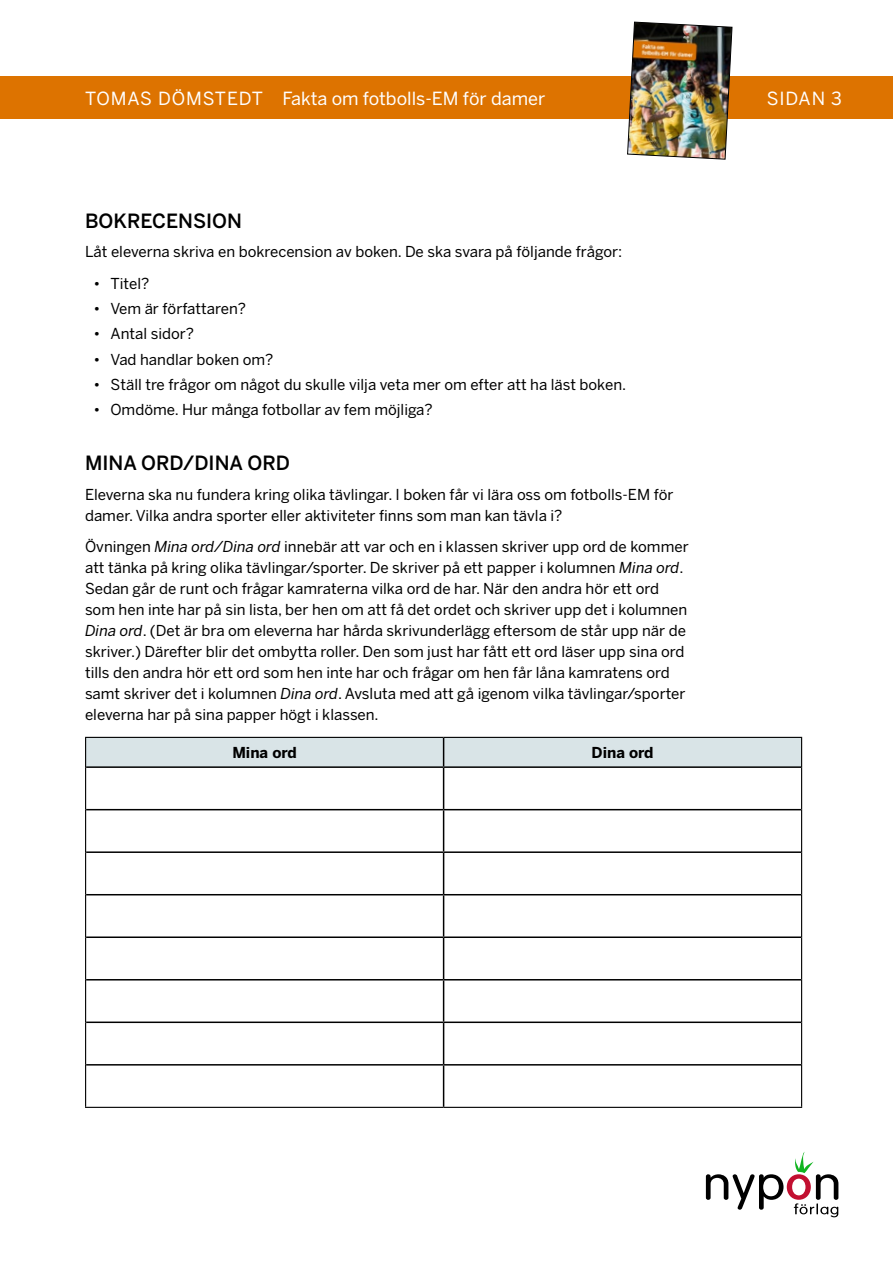
<style>
.page{position:relative;width:893px;height:1263px;background:#fff}
.page>*{position:absolute;margin:0;border:0;box-sizing:border-box;transform-origin:0 0}
.t1{font:500 19.5px "Benton Sans";color:#000}
.t2{font:18px "Benton Sans";color:#fff}
.t3{font:15px/21px "Benton Sans";color:#000}
.t4{font:700 15px "Benton Sans";color:#000}
.s1{font-style:italic}
</style>
<div class="page">
<svg style="left:706px;top:1152px;width:132px;height:65px"></svg>
<div style="left:0;top:77px;width:893px;height:42px;background:#dd7300"></div>
<img style="left:627px;top:21px;width:106px;height:139px">
<hr style="left:86px;top:766px;width:358px;height:2px;background:#000">
<hr style="left:444px;top:766px;width:357px;height:2px;background:#000">
<hr style="left:443px;top:768px;width:1px;height:41px;background:#000">
<hr style="left:86px;top:809px;width:358px;height:1px;background:#000">
<hr style="left:444px;top:809px;width:357px;height:1px;background:#000">
<hr style="left:443px;top:810px;width:1px;height:41px;background:#000">
<hr style="left:86px;top:851px;width:358px;height:2px;background:#000">
<hr style="left:444px;top:851px;width:357px;height:2px;background:#000">
<hr style="left:443px;top:853px;width:1px;height:41px;background:#000">
<hr style="left:86px;top:894px;width:358px;height:1px;background:#000">
<hr style="left:444px;top:894px;width:357px;height:1px;background:#000">
<hr style="left:443px;top:895px;width:1px;height:41px;background:#000">
<hr style="left:86px;top:936px;width:358px;height:2px;background:#000">
<hr style="left:444px;top:936px;width:357px;height:2px;background:#000">
<hr style="left:443px;top:938px;width:1px;height:41px;background:#000">
<hr style="left:86px;top:979px;width:358px;height:1px;background:#000">
<hr style="left:444px;top:979px;width:357px;height:1px;background:#000">
<hr style="left:443px;top:980px;width:1px;height:41px;background:#000">
<hr style="left:86px;top:1021px;width:358px;height:2px;background:#000">
<hr style="left:444px;top:1021px;width:357px;height:2px;background:#000">
<hr style="left:443px;top:1023px;width:1px;height:41px;background:#000">
<hr style="left:86px;top:1064px;width:358px;height:1px;background:#000">
<hr style="left:444px;top:1064px;width:357px;height:1px;background:#000">
<hr style="left:443px;top:1065px;width:1px;height:42px;background:#000">
<svg style="left:85px;top:737px;width:717px;height:30px;background:#ccd7d9"></svg>
<hr style="left:85px;top:767px;width:1px;height:43px;background:#000">
<hr style="left:801px;top:767px;width:1px;height:43px;background:#000">
<hr style="left:85px;top:810px;width:1px;height:42px;background:#000">
<hr style="left:801px;top:810px;width:1px;height:42px;background:#000">
<hr style="left:85px;top:852px;width:1px;height:43px;background:#000">
<hr style="left:801px;top:852px;width:1px;height:43px;background:#000">
<hr style="left:85px;top:895px;width:1px;height:42px;background:#000">
<hr style="left:801px;top:895px;width:1px;height:42px;background:#000">
<hr style="left:85px;top:937px;width:1px;height:43px;background:#000">
<hr style="left:801px;top:937px;width:1px;height:43px;background:#000">
<hr style="left:85px;top:980px;width:1px;height:42px;background:#000">
<hr style="left:801px;top:980px;width:1px;height:42px;background:#000">
<hr style="left:85px;top:1022px;width:1px;height:43px;background:#000">
<hr style="left:801px;top:1022px;width:1px;height:43px;background:#000">
<hr style="left:85px;top:1065px;width:1px;height:42px;background:#000">
<hr style="left:801px;top:1065px;width:1px;height:42px;background:#000">
<hr style="left:85px;top:1107px;width:359px;height:1px;background:#000">
<hr style="left:444px;top:1107px;width:358px;height:1px;background:#000">
<p class="t2" style="left:85px;top:88px;width:462px">TOMAS DÖMSTEDT Fakta om fotbolls-EM för damer</p>
<p class="t2" style="left:767px;top:88px;width:77px">SIDAN 3</p>
<h1 class="t1" style="left:85px;top:210px;width:159px">BOKRECENSION</h1>
<p class="t3" style="left:85px;top:242px;width:539px">Låt eleverna skriva en bokrecension av boken. De ska svara på följande frågor:</p>
<p class="t3" style="left:94px;top:273px;width:57px">• Titel?</p>
<p class="t3" style="left:94px;top:299px;width:154px">• Vem är författaren?</p>
<p class="t3" style="left:94px;top:324px;width:102px">• Antal sidor?</p>
<p class="t3" style="left:94px;top:349px;width:181px">• Vad handlar boken om?</p>
<p class="t3" style="left:94px;top:374px;width:534px">• Ställ tre frågor om något du skulle vilja veta mer om efter att ha läst boken.</p>
<p class="t3" style="left:94px;top:400px;width:341px">• Omdöme. Hur många fotbollar av fem möjliga?</p>
<h1 class="t1" style="left:85px;top:452px;width:206px">MINA ORD/DINA ORD</h1>
<p class="t3" style="left:85px;top:484px;width:590px">Eleverna ska nu fundera kring olika tävlingar. I boken får vi lära oss om fotbolls-EM för damer. Vilka andra sporter eller aktiviteter finns som man kan tävla i?</p>
<p class="t3" style="left:85px;top:537px;width:605px">Övningen <span class="s1">Mina ord/Dina ord</span> innebär att var och en i klassen skriver upp ord de kommer att tänka på kring olika tävlingar/sporter. De skriver på ett papper i kolumnen <span class="s1">Mina ord</span>.<br>Sedan går de runt och frågar kamraterna vilka ord de har. När den andra hör ett ord som hen inte har på sin lista, ber hen om att få det ordet och skriver upp det i kolumnen <span class="s1">Dina ord</span>. (Det är bra om eleverna har hårda skrivunderlägg eftersom de står upp när de skriver.) Därefter blir det ombytta roller. Den som just har fått ett ord läser upp sina ord tills den andra hör ett ord som hen inte har och frågar om hen får låna kamratens ord samt skriver det i kolumnen <span class="s1">Dina ord</span>. Avsluta med att gå igenom vilka tävlingar/sporter eleverna har på sina papper högt i klassen.</p>
<p class="t4" style="left:232px;top:744px;width:66px">Mina ord</p>
<p class="t4" style="left:592px;top:744px;width:63px">Dina ord</p>
</div>
